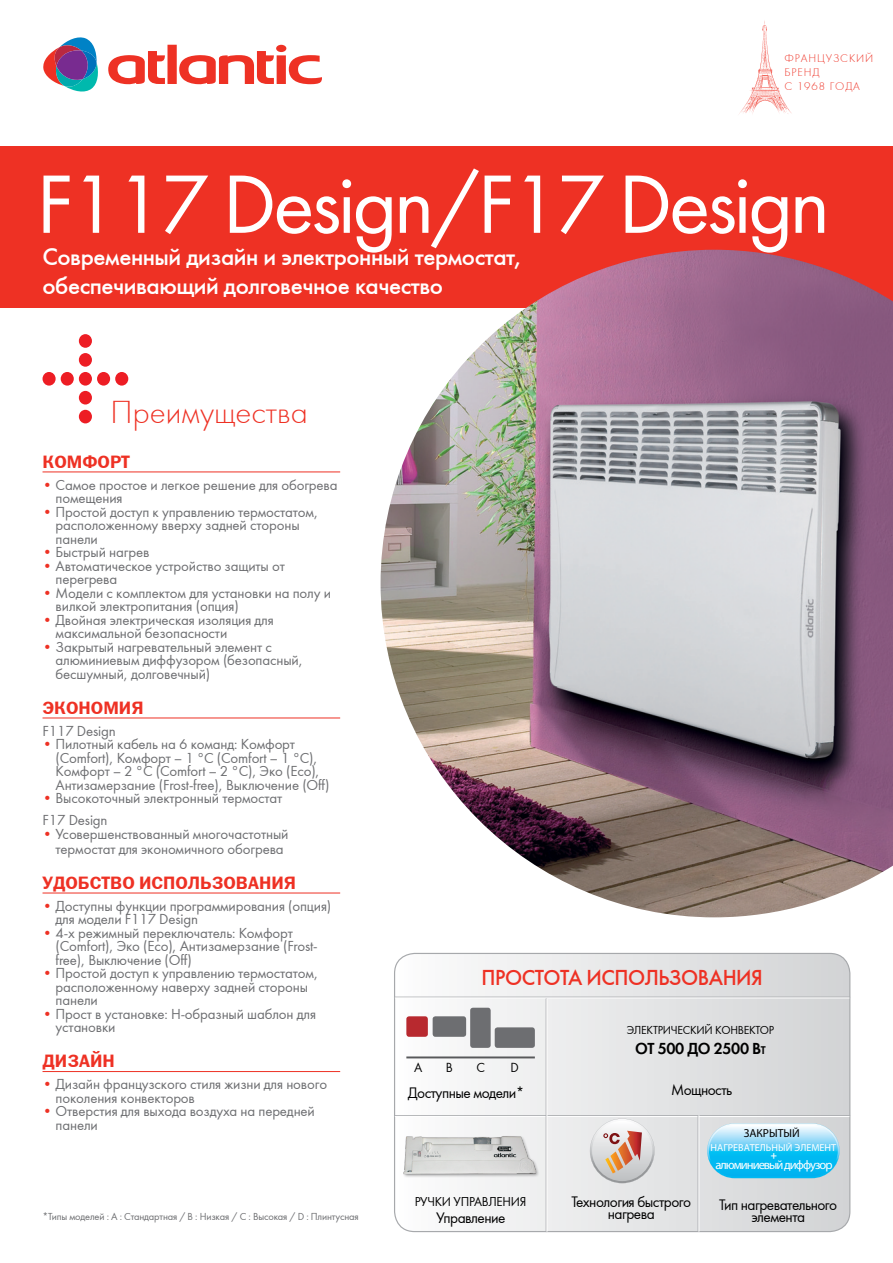
<style>
.page{position:relative;width:893px;height:1263px;background:#fff}
.page>*{position:absolute;margin:0;border:0;box-sizing:border-box;transform-origin:0 0}
.t1{font:85.8px "Futura Book C";letter-spacing:-.04em;color:#fff}
.t2{font:33px "Futura Light C";color:#ee3124}
.t3{font:24px/28.5px "Futuris C";letter-spacing:-.02em;color:#fff}
.t4{font:21.45px "Futuris C";letter-spacing:-.02em;color:#ee3124}
.t5{font:18px "Franklin Gothic Demi C";color:#ee3124}
.t6{font:16.5px "Futura Demi C";letter-spacing:-.02em;color:#000}
.t7{font:15.75px/12px "Futura Book C";letter-spacing:-.035em;color:#000;text-align:center}
.t8{font:15px/13.5px "Futura Book C";letter-spacing:-.01em;color:#6d6e71}
.t9{font:13.65px "Futura Book C";color:#000}
.t10{font:13.35px "Futura Book C";letter-spacing:-.02em;color:#000}
.t11{font:300 12.6px "Frutiger";letter-spacing:-.08em;color:#fff}
.t12{font:12px "Futura Book C";letter-spacing:-.02em;color:#000}
.t13{font:11.55px/14px "Futura Light C";letter-spacing:.075em;color:#ee3124}
.t14{font:900 11.55px "Frutiger";color:#000}
.t15{font:11.55px "Arial";color:#fff}
.t16{font:10.5px "Futura Book C";letter-spacing:-.015em;color:#6d6e71}
.t17{font:300 10.2px "Frutiger";color:#fff}
.s1{color:#ee3124}
.s2{font-size:11.55px}
</style>
<div class="page">
<div style="left:0;top:146px;width:893px;height:162px;background:#ee3124"></div>
<svg style="left:395px;top:953px;width:455px;height:278px"></svg>
<div style="left:394px;top:953px;width:456px;height:279px;border:1px solid #a7a9ac;border-radius:20px"></div>
<svg style="left:43px;top:37px;width:55px;height:55px"></svg>
<svg style="left:108px;top:45px;width:214px;height:39px"></svg>
<svg style="left:739px;top:20px;width:53px;height:94px"></svg>
<hr style="left:43px;top:471px;width:297px;height:1px;background:#ee3124">
<hr style="left:43px;top:717px;width:297px;height:1px;background:#ee3124">
<hr style="left:43px;top:892px;width:297px;height:1px;background:#ee3124">
<hr style="left:43px;top:1071px;width:297px;height:1px;background:#ee3124">
<div style="left:79px;top:410px;width:13px;height:13px;background:#ed1d24;border-radius:50%"></div>
<div style="left:79px;top:391px;width:13px;height:13px;background:#ed1d24;border-radius:50%"></div>
<div style="left:79px;top:372px;width:13px;height:14px;background:#ed1d24;border-radius:50%"></div>
<div style="left:79px;top:353px;width:13px;height:14px;background:#ed1d24;border-radius:50%"></div>
<div style="left:79px;top:334px;width:13px;height:14px;background:#ed1d24;border-radius:50%"></div>
<div style="left:43px;top:372px;width:13px;height:14px;background:#ed1d24;border-radius:50%"></div>
<div style="left:61px;top:372px;width:13px;height:14px;background:#ed1d24;border-radius:50%"></div>
<div style="left:97px;top:372px;width:13px;height:14px;background:#ed1d24;border-radius:50%"></div>
<div style="left:115px;top:372px;width:13px;height:14px;background:#ed1d24;border-radius:50%"></div>
<hr style="left:394px;top:1115px;width:456px;height:1px;background:#a7a9ac">
<hr style="left:395px;top:1116px;width:454px;height:1px;background:#fff">
<hr style="left:394px;top:997px;width:456px;height:1px;background:#a7a9ac">
<hr style="left:395px;top:997px;width:454px;height:1px;background:#fff">
<hr style="left:546px;top:999px;width:1px;height:233px;background:#a7a9ac">
<hr style="left:547px;top:999px;width:1px;height:233px;background:#fff">
<hr style="left:698px;top:1115px;width:1px;height:117px;background:#fff">
<img style="left:381px;top:250px;width:512px;height:667px">
<div style="left:406px;top:1016px;width:22px;height:21px;background:#b8292f;border-radius:3px"></div>
<div style="left:433px;top:1016px;width:33px;height:21px;background:#6d6e71;border-radius:3px"></div>
<div style="left:470px;top:1008px;width:21px;height:40px;background:#6d6e71;border-radius:3px"></div>
<div style="left:495px;top:1027px;width:40px;height:21px;background:#6d6e71;border-radius:3px"></div>
<hr style="left:406px;top:1056px;width:129px;height:2px;background:#58595b">
<div style="left:402px;top:1135px;width:137px;height:42px;background:#f3f3f4"></div>
<img style="left:402px;top:1136px;width:136px;height:42px">
<svg style="left:590px;top:1118px;width:65px;height:65px;background:#d8c6c0"></svg>
<svg style="left:707px;top:1123px;width:132px;height:55px"></svg>
<svg style="left:709px;top:1125px;width:129px;height:51px;background:#50ccf5"></svg>
<p class="t13" style="left:784px;top:51px;width:90px">ФРАНЦУЗСКИЙ<br>БРЕНД<br>С 1968 ГОДА</p>
<h1 class="t1" style="left:36px;top:157px;width:795px">F117 Design/F17 Design</h1>
<h3 class="t3" style="left:43px;top:243px;width:480px">Современный дизайн и электронный термостат, обеспечивающий долговечное качество</h3>
<h2 class="t2" style="left:111px;top:394px;width:199px">Преимущества</h2>
<p class="t5" style="left:43px;top:451px;width:89px">Комфорт</p>
<p class="t8" style="left:56px;top:478px;width:284px;text-indent:-13px"><span class="s1">•</span> Самое простое и легкое решение для обогрева помещения</p>
<p class="t8" style="left:56px;top:505px;width:264px;text-indent:-13px"><span class="s1">•</span> Простой доступ к управлению термостатом, расположенному вверху задней стороны панели</p>
<p class="t8" style="left:43px;top:546px;width:108px"><span class="s1">•</span> Быстрый нагрев</p>
<p class="t8" style="left:56px;top:559px;width:231px;text-indent:-13px"><span class="s1">•</span> Автоматическое устройство защиты от перегрева</p>
<p class="t8" style="left:56px;top:586px;width:277px;text-indent:-13px"><span class="s1">•</span> Модели с комплектом для установки на полу и вилкой электропитания (опция)</p>
<p class="t8" style="left:56px;top:613px;width:220px;text-indent:-13px"><span class="s1">•</span> Двойная электрическая изоляция для максимальной безопасности</p>
<p class="t8" style="left:56px;top:640px;width:249px;text-indent:-13px"><span class="s1">•</span> Закрытый нагревательный элемент с алюминиевым диффузором (безопасный, бесшумный, долговечный)</p>
<p class="t5" style="left:43px;top:697px;width:103px">Экономия</p>
<p class="t8" style="left:43px;top:724px;width:75px">F117 Design</p>
<p class="t8" style="left:56px;top:738px;width:275px;text-indent:-13px"><span class="s1">•</span> Пилотный кабель на 6 команд: Комфорт (Comfort), Комфорт – 1 °C (Comfort – 1 °C), Комфорт – 2 °C (Comfort – 2 °C), Эко (Eco), Антизамерзание (Frost-free), Выключение (Off)</p>
<p class="t8" style="left:43px;top:787px;width:241px;line-height:22px"><span class="s1">•</span> Высокоточный электронный термостат<br>F17 Design</p>
<p class="t8" style="left:43px;top:826px;width:247px;line-height:15px;text-align:center"><span class="s1">•</span> Усовершенствованный многочастотный термостат для экономичного обогрева</p>
<p class="t5" style="left:43px;top:872px;width:255px">Удобство использования</p>
<p class="t8" style="left:56px;top:899px;width:277px;text-indent:-13px"><span class="s1">•</span> Доступны функции программирования (опция) для модели F117 Design</p>
<p class="t8" style="left:56px;top:926px;width:264px;text-indent:-13px"><span class="s1">•</span> 4-х режимный переключатель: Комфорт (Comfort), Эко (Eco), Антизамерзание (Frost&shy;free), Выключение (Off)</p>
<p class="t8" style="left:56px;top:967px;width:264px;text-indent:-13px"><span class="s1">•</span> Простой доступ к управлению термостатом, расположенному наверху задней стороны панели</p>
<p class="t8" style="left:56px;top:1007px;width:262px;text-indent:-13px"><span class="s1">•</span> Прост в установке: Н-образный шаблон для установки</p>
<p class="t5" style="left:43px;top:1051px;width:74px">Дизайн</p>
<p class="t8" style="left:56px;top:1078px;width:273px;text-indent:-13px"><span class="s1">•</span> Дизайн французского стиля жизни для нового поколения конвекторов</p>
<p class="t8" style="left:56px;top:1105px;width:261px;text-indent:-13px"><span class="s1">•</span> Отверстия для выхода воздуха на передней панели</p>
<p class="t16" style="left:43px;top:1211px;width:318px">*Типы моделей : А : Стандартная / В : Низкая / С : Высокая / D : Плинтусная</p>
<h3 class="t4" style="left:482px;top:964px;width:283px">Простота исп ользования</h3>
<p class="t9" style="left:414px;top:1060px;width:10px">A</p>
<p class="t9" style="left:446px;top:1060px;width:9px">B</p>
<p class="t9" style="left:476px;top:1060px;width:10px">C</p>
<p class="t9" style="left:511px;top:1060px;width:10px">D</p>
<p class="t12" style="left:627px;top:1024px;width:149px">ЭЛЕКТРИЧЕСКИ Й КОНВЕКТОР</p>
<p class="t6" style="left:635px;top:1038px;width:132px">От 500 до 2500 В<span class="s2">т</span></p>
<p class="t7" style="left:408px;top:1087px;width:118px">Доступные модели*</p>
<p class="t7" style="left:671px;top:1084px;width:63px">Мощность</p>
<p class="t14" style="left:744px;top:1126px;width:58px">ЗАКРЫТЫЙ</p>
<p class="t17" style="left:710px;top:1141px;width:127px">НАГРЕВАТЕЛЬНЫЙ ЭЛЕМЕНТ</p>
<p class="t15" style="left:771px;top:1148px;width:8px">+</p>
<p class="t11" style="left:715px;top:1157px;width:118px">алюминиевый диффузор</p>
<p class="t7" style="left:571px;top:1196px;width:121px">Технология быстрого нагрева</p>
<p class="t7" style="left:719px;top:1199px;width:119px">Тип нагревательного</p>
<p class="t10" style="left:415px;top:1194px;width:47px">Ручки управ</p>
<p class="t10" style="left:488px;top:1194px;width:39px">ления</p>
<p class="t7" style="left:436px;top:1212px;width:71px">Управление</p>
<p class="t7" style="left:751px;top:1211px;width:55px">элемента</p>
</div>
